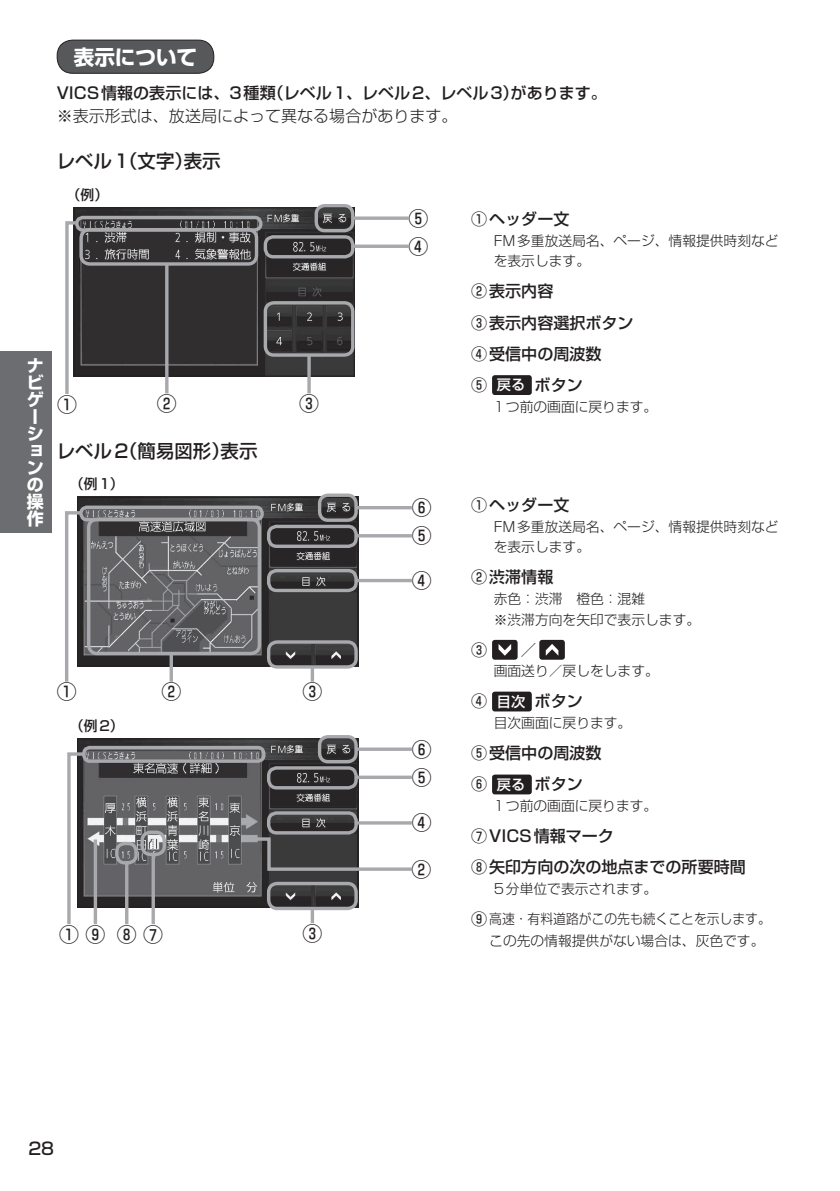
<style>
.page{position:relative;width:840px;height:1191px;background:#fff}
.page>*{position:absolute;margin:0;border:0;box-sizing:border-box;transform-origin:0 0}
.t1{font:20.6px "Shin Go Pro Bold 90 msp RKSJ H";color:#fff}
.t2{font:19.8px/28px "Shin Go Pro Medium 90 msp RKSJ H";color:#231f20}
.t3{font:18.4px "Shin Go Pro Medium 90 msp RKSJ H";color:#231f20}
.t4{font:17px/17px "Shin Go Pro Bold 90 msp RKSJ H";color:#fff}
.t5{font:17px "Shin Go Pro Medium 90 msp RKSJ H";color:#231f20}
.t6{font:16px/31.2px "Shin Go Pro Medium 90 msp RKSJ H";color:#231f20}
.t7{font:16px "Shin Go Pro Light 90 msp RKSJ H";color:#231f20}
.t8{font:13.8px/20.6px "Shin Go Pro Light 90 msp RKSJ H";color:#231f20}
.t9{font:13.8px "Shin Go Pro Medium 90 msp RKSJ H";color:#231f20}
.s1{font-size:14.2px;color:#fff}
.s2{font-family:"Shin Go Pro Medium 90 msp RKSJ H";font-size:16px}
</style>
<div class="page">
<div style="left:0;top:351px;width:51px;height:182px;background:#6c6d70"></div>
<img style="left:76px;top:209px;width:276px;height:165px">
<div style="left:74px;top:207px;width:280px;height:169px;border:1px solid #231f20"></div>
<div style="left:79px;top:228px;width:179px;height:38px;border:3px solid #a8a9ad;border-radius:9px"></div>
<div style="left:75px;top:216px;width:187px;height:16px;border:3px solid #a8a9ad;border-radius:6px"></div>
<div style="left:263px;top:235px;width:91px;height:23px;border:3px solid #a8a9ad;border-radius:8px"></div>
<div style="left:263px;top:301px;width:91px;height:56px;border:3px solid #a8a9ad;border-radius:9px"></div>
<hr style="left:165px;top:264px;width:3px;height:129px;background:#a8a9ad">
<svg style="left:65px;top:219px;width:14px;height:175px"></svg>
<svg style="left:354px;top:216px;width:54px;height:4px"></svg>
<svg style="left:351px;top:244px;width:57px;height:4px"></svg>
<div style="left:492px;top:375px;width:39px;height:20px;background:#231f20;border-radius:3px"></div>
<div style="left:314px;top:204px;width:40px;height:28px;border:3px solid #a8a9ad;border-radius:9px"></div>
<hr style="left:307px;top:355px;width:3px;height:38px;background:#a8a9ad">
<div style="left:57px;top:40px;width:157px;height:33px;background:#57585a;border-radius:16px"></div>
<div style="left:57px;top:40px;width:157px;height:34px;border:1px solid #231f20;border-radius:16px"></div>
<div style="left:492px;top:640px;width:25px;height:19px;background:#231f20;border-radius:3px"></div>
<svg style="left:498px;top:644px;width:13px;height:11px"></svg>
<div style="left:539px;top:640px;width:25px;height:19px;background:#231f20;border-radius:3px"></div>
<svg style="left:545px;top:644px;width:13px;height:11px"></svg>
<div style="left:492px;top:691px;width:39px;height:20px;background:#231f20;border-radius:3px"></div>
<div style="left:492px;top:774px;width:39px;height:20px;background:#231f20;border-radius:3px"></div>
<img style="left:79px;top:499px;width:277px;height:165px">
<div style="left:77px;top:497px;width:281px;height:169px;border:1px solid #231f20"></div>
<div style="left:87px;top:517px;width:174px;height:138px;border:3px solid #a8a9ad;border-radius:9px"></div>
<div style="left:79px;top:505px;width:185px;height:16px;border:3px solid #a8a9ad;border-radius:6px"></div>
<svg style="left:169px;top:653px;width:4px;height:28px"></svg>
<div style="left:267px;top:640px;width:90px;height:28px;border:3px solid #a8a9ad;border-radius:9px"></div>
<svg style="left:310px;top:667px;width:4px;height:14px"></svg>
<svg style="left:65px;top:509px;width:19px;height:173px"></svg>
<img style="left:79px;top:740px;width:277px;height:165px">
<div style="left:77px;top:738px;width:281px;height:169px;border:1px solid #231f20"></div>
<hr style="left:125px;top:861px;width:3px;height:63px;background:#a8a9ad">
<hr style="left:94px;top:839px;width:3px;height:85px;background:#a8a9ad">
<svg style="left:244px;top:835px;width:168px;height:37px"></svg>
<div style="left:82px;top:746px;width:183px;height:17px;border:3px solid #a8a9ad;border-radius:6px"></div>
<div style="left:115px;top:842px;width:23px;height:22px;border:3px solid #a8a9ad;border-radius:8px"></div>
<svg style="left:151px;top:856px;width:4px;height:68px"></svg>
<div style="left:140px;top:830px;width:26px;height:26px;border:3px solid #a8a9ad;border-radius:9px"></div>
<svg style="left:67px;top:750px;width:20px;height:175px"></svg>
<div style="left:267px;top:569px;width:90px;height:23px;border:3px solid #a8a9ad;border-radius:8px"></div>
<div style="left:267px;top:811px;width:90px;height:23px;border:3px solid #a8a9ad;border-radius:8px"></div>
<div style="left:267px;top:525px;width:90px;height:23px;border:3px solid #a8a9ad;border-radius:8px"></div>
<hr style="left:355px;top:506px;width:56px;height:3px;background:#a8a9ad">
<hr style="left:355px;top:534px;width:56px;height:3px;background:#a8a9ad">
<hr style="left:355px;top:579px;width:56px;height:3px;background:#a8a9ad">
<hr style="left:355px;top:821px;width:56px;height:3px;background:#a8a9ad">
<div style="left:318px;top:493px;width:39px;height:29px;border:3px solid #a8a9ad;border-radius:9px"></div>
<div style="left:267px;top:766px;width:90px;height:23px;border:3px solid #a8a9ad;border-radius:8px"></div>
<svg style="left:357px;top:747px;width:54px;height:4px"></svg>
<svg style="left:355px;top:775px;width:56px;height:4px"></svg>
<div style="left:318px;top:735px;width:39px;height:28px;border:3px solid #a8a9ad;border-radius:9px"></div>
<div style="left:267px;top:881px;width:90px;height:29px;border:3px solid #a8a9ad;border-radius:9px"></div>
<svg style="left:310px;top:909px;width:4px;height:14px"></svg>
<h1 class="t1" style="left:74px;top:49px;width:125px">表示について</h1>
<p class="t6" style="left:57px;top:80px;width:551px">VICS情報の表示には、3種類（レベル1、レベル2、レベル3）があります。</p>
<p class="t7" style="left:57px;top:110px;width:402px">※表示形式は、放送局によって異なる場合があります。</p>
<h3 class="t3" style="left:57px;top:154px;width:165px">レベル1（文字）表示</h3>
<p class="t9" style="left:67px;top:189px;width:43px">（例）</p>
<p class="t4" style="left:27px;top:360px;width:18px">ナビゲーションの操作</p>
<h2 class="t2" style="left:57px;top:393px;width:21px">①</h2>
<h2 class="t2" style="left:157px;top:392px;width:21px">②</h2>
<h2 class="t2" style="left:299px;top:392px;width:21px">③</h2>
<h3 class="t3" style="left:57px;top:444px;width:202px">レベル2（簡易図形）表示</h3>
<p class="t9" style="left:70px;top:479px;width:55px">（例1）</p>
<h2 class="t2" style="left:57px;top:680px;width:21px">①</h2>
<h2 class="t2" style="left:161px;top:680px;width:21px">②</h2>
<h2 class="t2" style="left:302px;top:680px;width:21px">③</h2>
<p class="t9" style="left:70px;top:720px;width:55px">（例2）</p>
<h2 class="t2" style="left:59px;top:923px;width:106px">①⑨ ⑧⑦</h2>
<h2 class="t2" style="left:302px;top:922px;width:21px">③</h2>
<p class="t5" style="left:28px;top:1142px;width:27px">28</p>
<h2 class="t2" style="left:408px;top:207px;width:21px">⑤<br>④</h2>
<h2 class="t2" style="left:411px;top:496px;width:21px">⑥<br>⑤</h2>
<h2 class="t2" style="left:411px;top:569px;width:21px">④</h2>
<h2 class="t2" style="left:411px;top:738px;width:21px">⑥<br>⑤</h2>
<h2 class="t2" style="left:411px;top:811px;width:21px">④</h2>
<h2 class="t2" style="left:411px;top:858px;width:21px">②</h2>
<p class="t6" style="left:471px;top:206px;width:100px">① ヘッダー文</p>
<p class="t8" style="left:493px;top:232px;width:286px">FM多重放送局名、ページ、情報提供時刻などを表示します。</p>
<p class="t6" style="left:471px;top:278px;width:164px">② 表示内容<br>③ 表示内容選択ボタン<br>④ 受信中の周波数<br>⑤ <span class="s1">戻る</span> ボタン</p>
<p class="t8" style="left:493px;top:398px;width:165px">1つ前の画面に戻ります。</p>
<p class="t6" style="left:471px;top:491px;width:100px">① ヘッダー文</p>
<p class="t8" style="left:493px;top:518px;width:286px">FM多重放送局名、ページ、情報提供時刻などを表示します。</p>
<p class="t6" style="left:471px;top:564px;width:84px">② 渋滞情報</p>
<p class="t8" style="left:493px;top:590px;width:208px">赤色：渋滞　橙色：混雑<br>※渋滞方向を矢印で表示します。</p>
<p class="t6" style="left:471px;top:636px;width:18px">③</p>
<p class="t6" style="left:520px;top:636px;width:18px">／</p>
<p class="t8" style="left:493px;top:662px;width:166px">画面送り／戻しをします。</p>
<p class="t6" style="left:471px;top:688px;width:113px">④ <span class="s1">目次</span> ボタン</p>
<p class="t8" style="left:493px;top:714px;width:139px">目次画面に戻ります。</p>
<p class="t6" style="left:471px;top:739px;width:132px">⑤ 受信中の周波数<br>⑥ <span class="s1">戻る</span> ボタン</p>
<p class="t8" style="left:493px;top:797px;width:165px">1つ前の画面に戻ります。</p>
<p class="t6" style="left:471px;top:822px;width:276px">⑦ VICS情報マーク<br>⑧ 矢印方向の次の地点までの所要時間</p>
<p class="t8" style="left:471px;top:875px;width:301px;line-height:30.2px;text-indent:23px">5分単位で表示されます。<br><span class="s2">⑨</span> 高速・有料道路がこの先も続くことを示します。</p>
<p class="t8" style="left:489px;top:932px;width:276px">この先の情報提供がない場合は、灰色です。</p>
</div>
